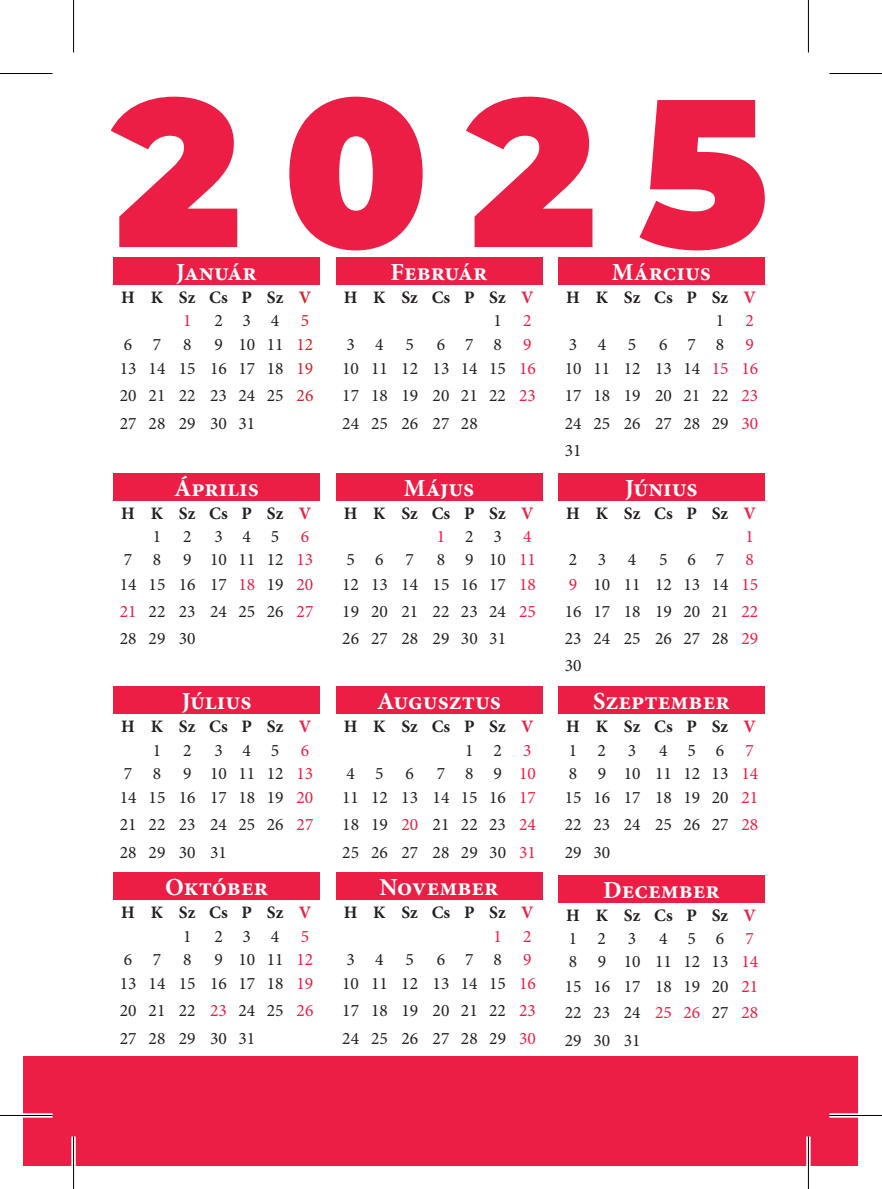
<style>
.page{position:relative;width:882px;height:1189px;background:#fff}
.page>*{position:absolute;margin:0;border:0;box-sizing:border-box;transform-origin:0 0}
.t1{font:900 210px "Montserrat";color:#ec1e45}
.t2{font:700 24.5px "Minion Pro";color:#fff}
.t3{font:17.5px/28px "Minion Pro";color:#231f20}
.t4{font:700 17.5px/23.1px "Minion Pro";color:#231f20}
.t5{font:17.5px "Minion Pro";color:#ec1e45}
.s1{color:#d1232a}
.s2{font-weight:400;color:#ec1e45}
.s3{color:#ec1e45}
.s4{font-weight:400}
.s5{color:#231f20}
</style>
<div class="page">
<div style="left:24px;top:1056px;width:833px;height:109px;background:#ec1e45"></div>
<div style="left:113px;top:257px;width:207px;height:28px;background:#ec1e45"></div>
<div style="left:335px;top:257px;width:207px;height:28px;background:#ec1e45"></div>
<div style="left:558px;top:257px;width:206px;height:28px;background:#ec1e45"></div>
<div style="left:113px;top:473px;width:207px;height:28px;background:#ec1e45"></div>
<div style="left:335px;top:473px;width:207px;height:28px;background:#ec1e45"></div>
<div style="left:558px;top:473px;width:206px;height:28px;background:#ec1e45"></div>
<div style="left:113px;top:686px;width:207px;height:28px;background:#ec1e45"></div>
<div style="left:113px;top:872px;width:207px;height:28px;background:#ec1e45"></div>
<div style="left:335px;top:686px;width:207px;height:28px;background:#ec1e45"></div>
<div style="left:558px;top:686px;width:206px;height:28px;background:#ec1e45"></div>
<div style="left:335px;top:872px;width:207px;height:28px;background:#ec1e45"></div>
<div style="left:558px;top:875px;width:206px;height:27px;background:#ec1e45"></div>
<svg style="left:23px;top:1113px;width:29px;height:4px"></svg>
<svg style="left:829px;top:1113px;width:29px;height:4px"></svg>
<div style="left:71px;top:0;width:5px;height:53px;background:#f6f6f6"></div>
<div style="left:71px;top:1136px;width:5px;height:53px;background:#f6f6f6"></div>
<svg style="left:808px;top:0;width:1px;height:53px"></svg>
<svg style="left:805px;top:1136px;width:5px;height:53px"></svg>
<hr style="left:0;top:73px;width:52px;height:1px;background:#000">
<hr style="left:829px;top:73px;width:52px;height:1px;background:#000">
<hr style="left:0;top:1115px;width:52px;height:1px;background:#000">
<hr style="left:829px;top:1115px;width:52px;height:1px;background:#000">
<hr style="left:73px;top:0;width:1px;height:53px;background:#000">
<hr style="left:73px;top:1136px;width:1px;height:53px;background:#000">
<hr style="left:807px;top:0;width:1px;height:53px;background:#000">
<hr style="left:807px;top:1136px;width:1px;height:53px;background:#000">
<h1 class="t1" style="left:113px;top:15px;width:656px">2025</h1>
<h2 class="t2" style="left:176px;top:255px;width:82px">Január</h2>
<p class="t4" style="left:183px;top:286px;width:129px;text-indent:-62px">H K SzCsPSz<span class="s1">V<br></span><span class="s2">1</span></p>
<p class="t3" style="left:214px;top:307px;width:96px">234<span class="s1">5</span></p>
<p class="t3" style="left:124px;top:330px;width:69px">678</p>
<p class="t3" style="left:120px;top:332px;width:195px;line-height:24.2px;text-align:right">9 10 11 <span class="s1">12<br></span>13 14 15 16 17 18 <span class="s1">19</span></p>
<p class="t3" style="left:120px;top:381px;width:195px">20 21 22 23 24 25 <span class="s1">26<br></span>27 28 29 30 31</p>
<h2 class="t2" style="left:174px;top:471px;width:86px">Április</h2>
<p class="t4" style="left:153px;top:501px;width:160px;text-indent:-31px">H K SzCsPSz<span class="s3">V<br></span><span class="s4">1 2</span></p>
<p class="t3" style="left:120px;top:525px;width:195px;line-height:23.8px;text-indent:94px">345<span class="s3">6<br></span>7 8 9 101112<span class="s3">13<br></span>14 15 16 17 <span class="s3">18</span> 19 <span class="s3">20</span></p>
<p class="t3" style="left:120px;top:597px;width:195px"><span class="s3">21</span> 22 23 24 25 26 <span class="s3">27<br></span>28 29 30</p>
<h2 class="t2" style="left:182px;top:684px;width:71px">Július</h2>
<p class="t4" style="left:153px;top:715px;width:160px;text-indent:-31px">H K SzCsPSz<span class="s3">V<br></span><span class="s4">1 2</span></p>
<p class="t3" style="left:120px;top:738px;width:195px;line-height:23.8px;text-indent:94px">345<span class="s3">6<br></span>7 8 9 101112<span class="s3">13<br></span>14 15 16 17 18 19 <span class="s3">20</span></p>
<p class="t3" style="left:120px;top:810px;width:195px">21 22 23 24 25 26 <span class="s3">27<br></span>28 29 30 31</p>
<h2 class="t2" style="left:165px;top:870px;width:104px">Október</h2>
<p class="t4" style="left:183px;top:901px;width:129px;text-indent:-62px">H K SzCsPSz<span class="s3">V<br></span><span class="s4">1</span></p>
<p class="t3" style="left:214px;top:922px;width:96px">234<span class="s3">5</span></p>
<p class="t3" style="left:124px;top:945px;width:69px">678</p>
<p class="t3" style="left:120px;top:947px;width:195px;line-height:24.2px;text-align:right">9 10 11 <span class="s3">12<br></span>13 14 15 16 17 18 <span class="s3">19</span></p>
<p class="t3" style="left:120px;top:996px;width:195px">20 21 22 <span class="s3">23</span> 24 25 <span class="s3">26<br></span>27 28 29 30 31</p>
<h2 class="t2" style="left:390px;top:255px;width:98px">Február</h2>
<p class="t4" style="left:343px;top:286px;width:191px">H K SzCsPSz<span class="s3">V</span></p>
<p class="t3" style="left:493px;top:307px;width:40px">1 <span class="s3">2</span></p>
<p class="t3" style="left:346px;top:330px;width:69px">345</p>
<p class="t3" style="left:342px;top:332px;width:195px;line-height:24.2px;text-align:right">678<span class="s3">9<br></span>10 11 12 13 14 15 <span class="s3">16</span></p>
<p class="t3" style="left:342px;top:381px;width:195px">17 18 19 20 21 22 <span class="s3">23<br></span>24 25 26 27 28</p>
<h2 class="t2" style="left:403px;top:471px;width:72px">Május</h2>
<p class="t4" style="left:343px;top:501px;width:191px">H K SzCsPSz<span class="s3">V</span></p>
<p class="t5" style="left:436px;top:525px;width:96px">1<span class="s5">23</span>4</p>
<p class="t3" style="left:346px;top:546px;width:69px">567</p>
<p class="t3" style="left:342px;top:548px;width:195px;line-height:24.2px;text-align:right">8 9 10<span class="s3">11<br></span>12 13 14 15 16 17 <span class="s3">18</span></p>
<p class="t3" style="left:342px;top:597px;width:195px">19 20 21 22 23 24 <span class="s3">25<br></span>26 27 28 29 30 31</p>
<h2 class="t2" style="left:377px;top:684px;width:125px">Augusztus</h2>
<p class="t4" style="left:343px;top:715px;width:191px">H K SzCsPSz<span class="s3">V</span></p>
<p class="t3" style="left:465px;top:736px;width:68px">12<span class="s3">3</span></p>
<p class="t3" style="left:346px;top:759px;width:69px">456</p>
<p class="t3" style="left:342px;top:761px;width:195px;line-height:24.2px;text-align:right">789<span class="s3">10<br></span>11 12 13 14 15 16 <span class="s3">17</span></p>
<p class="t3" style="left:342px;top:810px;width:195px">18 19 <span class="s3">20</span> 21 22 23 <span class="s3">24<br></span>25 26 27 28 29 30 <span class="s3">31</span></p>
<h2 class="t2" style="left:379px;top:870px;width:121px">November</h2>
<p class="t4" style="left:343px;top:901px;width:191px;text-align:right">H K SzCsPSz<span class="s3">V<br></span><span class="s2">1 2</span></p>
<p class="t3" style="left:346px;top:945px;width:69px">345</p>
<p class="t3" style="left:342px;top:947px;width:195px;line-height:24.2px;text-align:right">678<span class="s3">9<br></span>10 11 12 13 14 15 <span class="s3">16</span></p>
<p class="t3" style="left:342px;top:996px;width:195px">17 18 19 20 21 22 <span class="s3">23<br></span>24 25 26 27 28 29 <span class="s3">30</span></p>
<h2 class="t2" style="left:611px;top:255px;width:101px">Március</h2>
<p class="t4" style="left:566px;top:286px;width:191px">H K SzCsPSz<span class="s3">V</span></p>
<p class="t3" style="left:715px;top:307px;width:40px">1 <span class="s3">2</span></p>
<p class="t3" style="left:568px;top:330px;width:69px">345</p>
<p class="t3" style="left:564px;top:332px;width:195px;line-height:24.2px;text-align:right">678<span class="s3">9<br></span>10 11 12 13 14 <span class="s3">15 16</span></p>
<p class="t3" style="left:564px;top:381px;width:195px;text-align:justify">17 18 19 20 21 22 <span class="s3">23<br></span>24 25 26 27 28 29 <span class="s3">30<br></span>31</p>
<h2 class="t2" style="left:625px;top:471px;width:74px">Június</h2>
<p class="t4" style="left:566px;top:501px;width:191px;text-align:right">H K SzCsPSz<span class="s3">V<br></span><span class="s2">1</span></p>
<p class="t3" style="left:568px;top:546px;width:69px">234</p>
<p class="t3" style="left:568px;top:548px;width:191px;line-height:24.2px;text-align:right">567<span class="s3">8<br>9</span> 10 11 12 13 14 <span class="s3">15</span></p>
<p class="t3" style="left:564px;top:597px;width:195px;text-align:justify">16 17 18 19 20 21 <span class="s3">22<br></span>23 24 25 26 27 28 <span class="s3">29<br></span>30</p>
<h2 class="t2" style="left:593px;top:684px;width:138px">Szeptember</h2>
<p class="t4" style="left:566px;top:715px;width:191px">H K SzCsPSz<span class="s3">V<br></span><span class="s4">123</span></p>
<p class="t3" style="left:564px;top:738px;width:195px;line-height:23.8px;text-indent:94px">456<span class="s3">7<br></span>8 9 10 111213<span class="s3">14<br></span>15 16 17 18 19 20 <span class="s3">21</span></p>
<p class="t3" style="left:564px;top:810px;width:195px">22 23 24 25 26 27 <span class="s3">28<br></span>29 30</p>
<h2 class="t2" style="left:602px;top:872px;width:118px">December</h2>
<p class="t4" style="left:566px;top:903px;width:191px">H K SzCsPSz<span class="s3">V<br></span><span class="s4">123</span></p>
<p class="t3" style="left:564px;top:927px;width:195px;line-height:23.8px;text-indent:94px">456<span class="s3">7<br></span>8 9 10 111213<span class="s3">14<br></span>15 16 17 18 19 20 <span class="s3">21</span></p>
<p class="t3" style="left:564px;top:999px;width:195px">22 23 24 <span class="s3">25 26</span> 27 <span class="s3">28<br></span>29 30 31</p>
</div>
